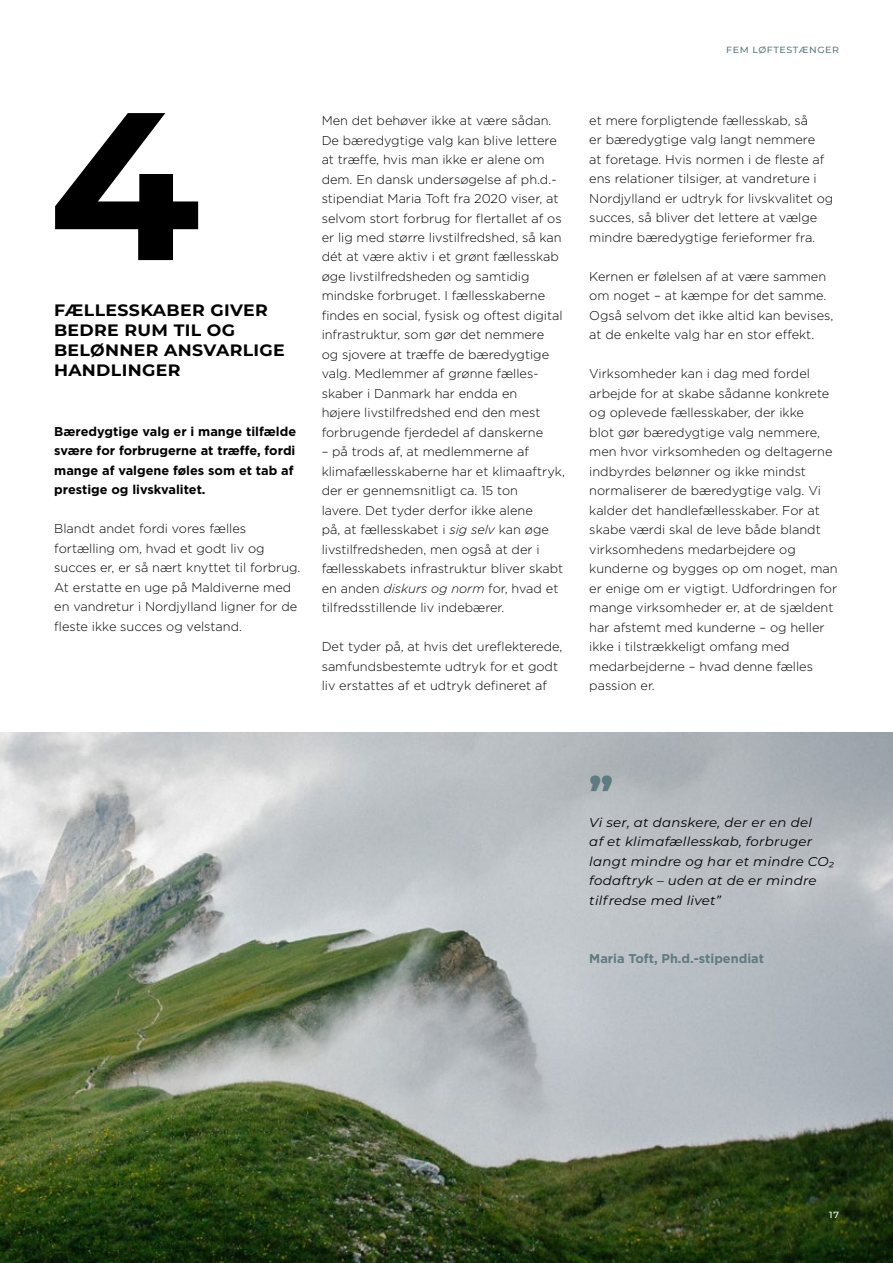
<style>
.page{position:relative;width:893px;height:1263px;background:#fff}
.page>*{position:absolute;margin:0;border:0;box-sizing:border-box;transform-origin:0 0}
.t1{font:700 210px "Montserrat";color:#000;scale:1.05 1}
.t2{font:800 42px "Montserrat";color:#5e7b81;scale:1.05 1}
.t3{font:700 16.5px/19.8px "Montserrat";letter-spacing:.02em;color:#000;scale:1.05 1}
.t4{font:300 12.75px/19.5px "Gotham";color:#000}
.t5{font:italic 12.75px/19.5px "Montserrat";letter-spacing:.02em;color:#000;scale:1.05 1}
.t6{font:700 12.75px/19.5px "Gotham";color:#000}
.t7{font:700 12.75px "Gotham";color:#5e7b81}
.t8{font:500 9px "Montserrat";letter-spacing:.06em;color:#5e7b81;scale:1.05 1}
.t9{font:500 9px "Montserrat";color:#fff;scale:1.05 1}
.s1{font-style:italic}
</style>
<div class="page">
<img style="left:0;top:732px;width:893px;height:531px">
<h1 class="t1" style="left:48px;top:34px;width:146px">4</h1>
<p class="t3" style="left:54px;top:300px;width:221px">FÆLLESSKABER GIVER<br>BEDRE RUM TIL OG<br>BELØNNER ANSVARLIGE<br>HANDLINGER</p>
<p class="t6" style="left:54px;top:422px;width:243px">Bæredygtige valg er i mange tilfælde svære for forbrugerne at træffe, fordi mange af valgene føles som et tab af prestige og livskvalitet.</p>
<p class="t4" style="left:54px;top:519px;width:248px">Blandt andet fordi vores fælles fortælling om, hvad et godt liv og succes er, er så nært knyttet til forbrug.<br>At erstatte en uge på Maldiverne med en vandretur i Nordjylland ligner for de fleste ikke succes og velstand.</p>
<p class="t4" style="left:322px;top:110px;width:243px">Men det behøver ikke at være sådan.<br>De bæredygtige valg kan blive lettere at træffe, hvis man ikke er alene om dem. En dansk undersøgelse af ph.d.- stipendiat Maria Toft fra 2020 viser, at selvom stort forbrug for flertallet af os er lig med større livstilfredshed, så kan dét at være aktiv i et grønt fællesskab øge livstilfredsheden og samtidig mindske forbruget. I fællesskaberne findes en social, fysisk og oftest digital infrastruktur, som gør det nemmere og sjovere at træffe de bæredygtige valg. Medlemmer af grønne fælles&shy;skaber i Danmark har endda en<br>højere livstilfredshed end den mest forbrugende fjerdedel af danskerne</p>
<p class="t4" style="left:322px;top:442px;width:245px">– på trods af, at medlemmerne af klimafællesskaberne har et klimaaftryk, der er gennemsnitligt ca. 15 ton<br>lavere. Det tyder derfor ikke alene<br>på, at fællesskabet i <span class="s1">sig selv</span> kan øge livstilfredsheden, men også at der i fællesskabets infrastruktur bliver skabt en anden <span class="s1">diskurs og norm</span> for, hvad et tilfredsstillende liv indebærer.</p>
<p class="t4" style="left:322px;top:637px;width:242px">Det tyder på, at hvis det ureflekterede, samfundsbestemte udtryk for et godt liv erstattes af et udtryk defineret af</p>
<p class="t8" style="left:726px;top:43px;width:109px">FEM LØFTESTÆNGER</p>
<p class="t4" style="left:589px;top:110px;width:246px">et mere forpligtende fællesskab, så<br>er bæredygtige valg langt nemmere<br>at foretage. Hvis normen i de fleste af ens relationer tilsiger, at vandreture i Nordjylland er udtryk for livskvalitet og succes, så bliver det lettere at vælge mindre bæredygtige ferieformer fra.</p>
<p class="t4" style="left:589px;top:266px;width:246px">Kernen er følelsen af at være sammen om noget – at kæmpe for det samme.<br>Også selvom det ikke altid kan bevises, at de enkelte valg har en stor effekt.</p>
<p class="t4" style="left:589px;top:364px;width:250px">Virksomheder kan i dag med fordel arbejde for at skabe sådanne konkrete og oplevede fællesskaber, der ikke<br>blot gør bæredygtige valg nemmere, men hvor virksomheden og deltagerne indbyrdes belønner og ikke mindst normaliserer de bæredygtige valg. Vi kalder det handlefællesskaber. For at skabe værdi skal de leve både blandt virksomhedens medarbejdere og kunderne og bygges op om noget, man er enige om er vigtigt. Udfordringen for mange virksomheder er, at de sjældent har afstemt med kunderne – og heller ikke i tilstrækkeligt omfang med medarbejderne – hvad denne fælles passion er.</p>
<h2 class="t2" style="left:589px;top:762px;width:24px">”</h2>
<p class="t5" style="left:589px;top:812px;width:235px">Vi ser, at danskere, der er en del<br>af et klimafællesskab, forbruger langt mindre og har et mindre CO2 fodaftryk – uden at de er mindre tilfredse med livet”</p>
<p class="t7" style="left:589px;top:950px;width:176px">Maria Toft, Ph.d.-stipendiat</p>
<p class="t9" style="left:829px;top:1208px;width:11px">17</p>
</div>
